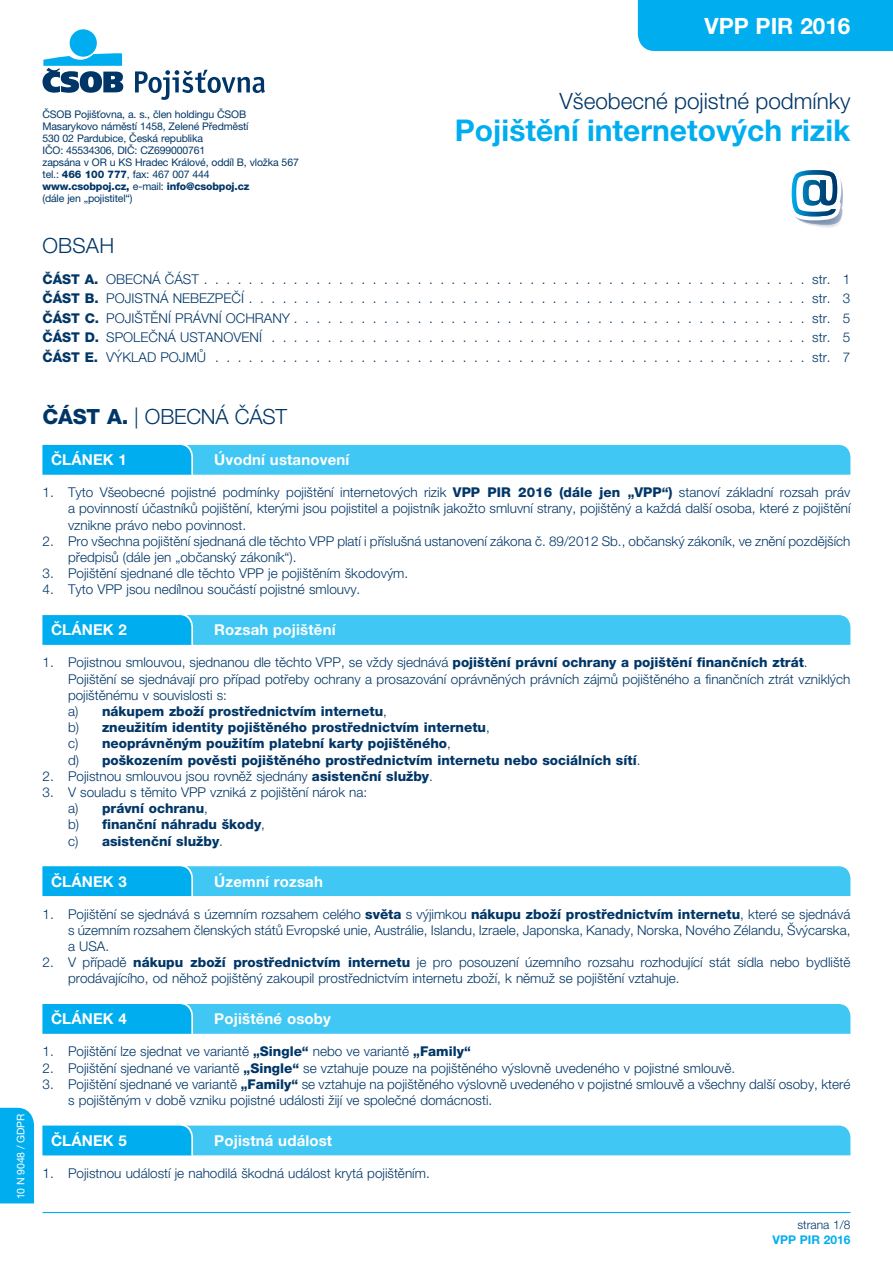
<style>
.page{position:relative;width:893px;height:1263px;background:#fff}
.page>*{position:absolute;margin:0;border:0;box-sizing:border-box;transform-origin:0 0}
.t1{font:700 30px "Helvetica Neue LT Pro";color:#00aeef}
.t2{font:300 22.5px "Helvetica Neue LT Pro";color:#003667}
.t3{font:700 22.5px "Helvetica Neue LT Pro";color:#fff}
.t4{font:300 21px "Helvetica Neue LT Pro";letter-spacing:-.01em;color:#003667}
.t5{font:700 15px "Helvetica Neue LT Pro";letter-spacing:.01em;color:#fff}
.t6{font:300 13.5px/16.2px "Helvetica Neue LT Pro";color:#003667}
.t7{font:800 13.5px/16.2px "Helvetica Neue LT Pro";color:#003667}
.t8{font:700 12px "Helvetica Neue LT Pro";color:#00aeef}
.t9{font:300 12px "Helvetica Neue LT Pro";color:#003667}
.t10{font:10.5px/12px "Helvetica Neue LT Pro";letter-spacing:-.015em;color:#003667}
.t11{font:10.5px "Helvetica Neue LT Pro";letter-spacing:-.01em;color:#fff}
.s1{font-weight:800}
.s2{font-weight:300}
</style>
<div class="page">
<div style="left:638px;top:0;width:255px;height:51px;background:#00aeef"></div>
<div style="left:70px;top:29px;width:27px;height:28px;background:#00aeef;border-radius:50%"></div>
<svg style="left:43px;top:53px;width:80px;height:40px"></svg>
<svg style="left:135px;top:70px;width:130px;height:30px"></svg>
<hr style="left:43px;top:1212px;width:807px;height:1px;background:#00aeef">
<svg style="left:43px;top:444px;width:807px;height:31px;background:#3cc4f3"></svg>
<svg style="left:43px;top:615px;width:807px;height:30px;background:#35c2f3"></svg>
<svg style="left:43px;top:866px;width:807px;height:30px;background:#36c2f3"></svg>
<svg style="left:43px;top:1004px;width:807px;height:30px;background:#35c2f3"></svg>
<svg style="left:43px;top:1125px;width:807px;height:30px;background:#38c3f3"></svg>
<svg style="left:791px;top:170px;width:52px;height:58px"></svg>
<div style="left:0;top:1108px;width:34px;height:95px;background:#00aeef"></div>
<h2 class="t3" style="left:705px;top:11px;width:147px">VPP PIR 2016</h2>
<p class="t11" style="left:14px;top:1199px;width:87px;rotate:-90deg">10 N 9048 / GDPR</p>
<p class="t10" style="left:43px;top:108px;width:258px">ČSOB Pojišťovna, a. s., člen holdingu ČSOB Masarykovo náměstí 1458, Zelené Předměstí<br>530 02 Pardubice, Česká republika<br>IČO: 45534306, DIČ: CZ699000761<br>zapsána v OR u KS Hradec Králové, oddíl B, vložka 567 tel.: <span class="s1">466 100 777</span>, fax: 467 007 444 <span class="s1">www.csobpoj.cz,</span> e-mail: <span class="s1">info@csobpoj.cz<br></span>(dále jen „pojistitel“)</p>
<h2 class="t2" style="left:560px;top:87px;width:292px">Všeobecné pojistné podmínky</h2>
<h1 class="t1" style="left:455px;top:111px;width:397px">Pojištění internetových rizik</h1>
<h3 class="t4" style="left:43px;top:233px;width:73px">OBSAH</h3>
<p class="t6" style="left:43px;top:271px;width:158px"><span class="s1">ČÁST A.</span> OBECNÁ ČÁST</p>
<p class="t6" style="left:812px;top:271px;width:40px">str. 1</p>
<p class="t6" style="left:43px;top:290px;width:203px"><span class="s1">ČÁST B.</span> POJISTNÁ NEBEZPEČÍ</p>
<p class="t6" style="left:812px;top:290px;width:40px">str. 3</p>
<p class="t6" style="left:43px;top:310px;width:249px"><span class="s1">ČÁST C.</span> POJIŠTĚNÍ PRÁVNÍ OCHRANY</p>
<p class="t6" style="left:812px;top:310px;width:40px">str. 5</p>
<p class="t6" style="left:43px;top:329px;width:221px"><span class="s1">ČÁST D.</span> SPOLEČNÁ USTANOVENÍ</p>
<p class="t6" style="left:812px;top:329px;width:40px">str. 5</p>
<p class="t6" style="left:43px;top:349px;width:165px"><span class="s1">ČÁST E.</span> VÝKLAD POJMŮ</p>
<p class="t6" style="left:812px;top:349px;width:40px">str. 7</p>
<h3 class="t4" style="left:43px;top:404px;width:246px"><span class="s1">ČÁST A.</span> | OBECNÁ ČÁST</h3>
<p class="t5" style="left:51px;top:450px;width:77px">ČLÁNEK 1</p>
<p class="t5" style="left:214px;top:450px;width:137px">Úvodní ustanovení</p>
<p class="t6" style="left:68px;top:484px;width:784px;text-align:justify;text-indent:-26px">1. Tyto Všeobecné pojistné podmínky pojištění internetových rizik <span class="s1">VPP PIR 2016 (dále jen „VPP“)</span> stanoví základní rozsah práv a povinností účastníků pojištění, kterými jsou pojistitel a pojistník jakožto smluvní strany, pojištěný a každá další osoba, které z pojištění vznikne právo nebo povinnost.</p>
<p class="t6" style="left:68px;top:533px;width:784px;text-indent:-26px">2. Pro všechna pojištění sjednaná dle těchto VPP platí i příslušná ustanovení zákona č. 89/2012 Sb. , občanský zákoník, ve znění pozdějších předpisů (dále jen „občanský zákoník“).</p>
<p class="t6" style="left:43px;top:565px;width:365px">3. Pojištění sjednané dle těchto VPP je pojištěním škodovým.</p>
<p class="t6" style="left:43px;top:581px;width:317px">4. Tyto VPP jsou nedílnou součástí pojistné smlouvy.</p>
<p class="t5" style="left:51px;top:620px;width:77px">ČLÁNEK 2</p>
<p class="t5" style="left:214px;top:620px;width:123px">Rozsah pojištění</p>
<p class="t7" style="left:68px;top:654px;width:784px;text-indent:-26px"><span class="s2">1. Pojistnou smlouvou, sjednanou dle těchto VPP, se vždy sjednává</span> pojištění právní ochrany a pojištění finančních ztrát<span class="s2">.<br>Pojištění se sjednávají pro případ potřeby ochrany a prosazování oprávněných právních zájmů pojištěného a finančních ztrát vzniklých pojištěnému v souvislosti s:<br>a)</span> nákupem zboží prostřednictvím internetu<span class="s2">,<br>b)</span> zneužitím identity pojištěného prostřednictvím internetu<span class="s2">,<br>c)</span> neoprávněným použitím platební karty pojištěného<span class="s2">,<br>d)</span> poškozením pověsti pojištěného prostřednictvím internetu nebo sociálních sítí<span class="s2">.</span></p>
<p class="t6" style="left:43px;top:768px;width:389px">2. Pojistnou smlouvou jsou rovněž sjednány <span class="s1">asistenční služby</span>.</p>
<p class="t6" style="left:68px;top:784px;width:301px;text-indent:-26px">3. V souladu s těmito VPP vzniká z pojištění nárok na: a) <span class="s1">právní ochranu</span>,<br>b) <span class="s1">finanční náhradu škody</span>,<br>c) <span class="s1">asistenční služby</span>.</p>
<p class="t5" style="left:51px;top:872px;width:77px">ČLÁNEK 3</p>
<p class="t5" style="left:214px;top:872px;width:110px">Územní rozsah</p>
<p class="t6" style="left:68px;top:905px;width:784px;text-align:justify;text-indent:-26px">1. Pojištění se sjednává s územním rozsahem celého <span class="s1">světa</span> s výjimkou <span class="s1">nákupu zboží prostřednictvím internetu</span>, které se sjednává s územním rozsahem členských států Evropské unie, Austrálie, Islandu, Izraele, Japonska, Kanady, Norska, Nového Zélandu, Švýcarska, a USA.</p>
<p class="t6" style="left:68px;top:954px;width:784px;text-indent:-26px">2. V případě <span class="s1">nákupu zboží prostřednictvím internetu</span> je pro posouzení územního rozsahu rozhodující stát sídla nebo bydliště prodávajícího, od něhož pojištěný zakoupil prostřednictvím internetu zboží, k němuž se pojištění vztahuje.</p>
<p class="t5" style="left:51px;top:1009px;width:77px">ČLÁNEK 4</p>
<p class="t5" style="left:214px;top:1009px;width:118px">Pojištěné osoby</p>
<p class="t6" style="left:43px;top:1043px;width:430px">1. Pojištění lze sjednat ve variantě <span class="s1">„Single“</span> nebo ve variantě <span class="s1">„Family“</span></p>
<p class="t6" style="left:43px;top:1059px;width:692px">2. Pojištění sjednané ve variantě <span class="s1">„Single“</span> se vztahuje pouze na pojištěného výslovně uvedeného v pojistné smlouvě.</p>
<p class="t6" style="left:68px;top:1075px;width:784px;text-indent:-26px">3. Pojištění sjednané ve variantě <span class="s1">„Family“</span> se vztahuje na pojištěného výslovně uvedeného v pojistné smlouvě a všechny další osoby, které s pojištěným v době vzniku pojistné události žijí ve společné domácnosti.</p>
<p class="t5" style="left:51px;top:1131px;width:77px">ČLÁNEK 5</p>
<p class="t5" style="left:214px;top:1131px;width:119px">Pojistná událost</p>
<p class="t6" style="left:43px;top:1165px;width:386px">1. Pojistnou událostí je nahodilá škodná událost krytá pojištěním.</p>
<p class="t9" style="left:797px;top:1218px;width:55px">strana 1/8</p>
<p class="t8" style="left:773px;top:1232px;width:79px">VPP PIR 2016</p>
</div>
